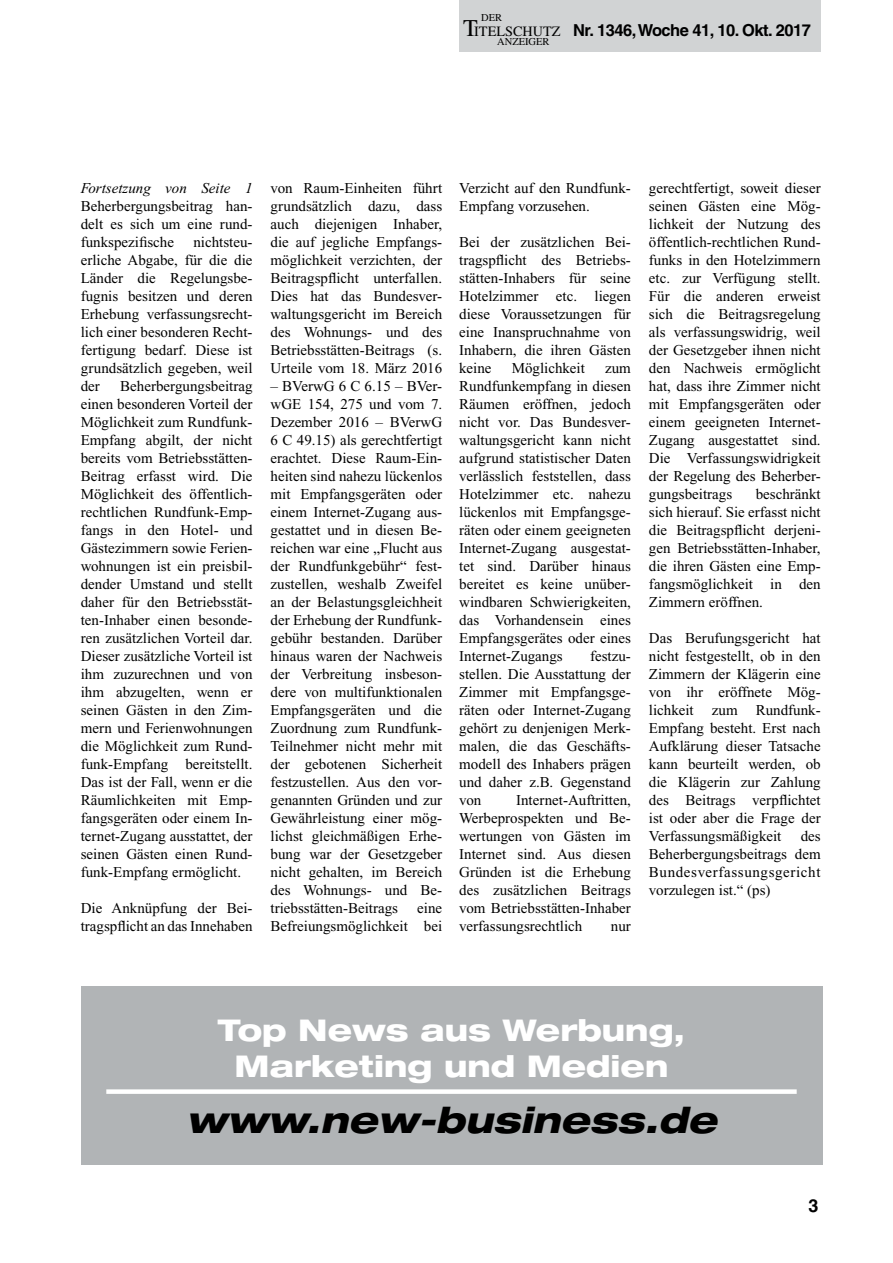
<style>
.page{position:relative;width:893px;height:1263px;background:#fff}
.page>*{position:absolute;margin:0;border:0;box-sizing:border-box;transform-origin:0 0}
.t1{font:italic 800 expanded 36px "Helvetica Neue";color:#000}
.t2{font:800 expanded 30px/36px "Helvetica Neue";color:#fff;text-align:center}
.t3{font:700 18px "Helvetica";color:#000}
.t4{font:700 16.5px "Helvetica";letter-spacing:-.03em;color:#000}
.t5{font:15px/18px "Times New Roman";color:#000;text-align:justify}
.t6{font:italic 15px "Times New Roman";color:#000}
.t7{font:14.25px "Times";color:#000}
.t8{font:10.5px "Times";color:#000}
.s1{font-size:24px}
</style>
<div class="page">
<div style="left:459px;top:0;width:362px;height:51px;background:#d1d3d4"></div>
<div style="left:81px;top:986px;width:741px;height:179px;background:#b1b4b6"></div>
<div style="left:106px;top:1089px;width:691px;height:5px;background:#fff"></div>
<p class="t8" style="left:481px;top:12px;width:22px">DER</p>
<p class="t7" style="left:463px;top:23px;width:99px"><span class="s1">T</span>ITELSCHUTZ</p>
<p class="t8" style="left:497px;top:35px;width:54px">ANZEIGER</p>
<p class="t4" style="left:573px;top:20px;width:239px">Nr. 1346, Woche 41, 10. Okt. 2017</p>
<p class="t6" style="left:81px;top:180px;width:173px">Fortsetzung von Seite 1</p>
<p class="t5" style="left:81px;top:197px;width:173px">Beherbergungsbeitrag han&shy;delt es sich um eine rund&shy;funkspezifische</p>
<p class="t5" style="left:81px;top:233px;width:173px;text-indent:113px">nichtsteu&shy;erliche Abgabe, für die die Länder die Regelungsbe&shy;fugnis besitzen und deren Erhebung verfassungsrecht&shy;lich einer besonderen Recht&shy;fertigung bedarf. Diese ist grundsätzlich gegeben, weil der</p>
<p class="t5" style="left:81px;top:377px;width:173px;text-indent:40px">Beherbergungsbeitrag einen besonderen Vorteil der Möglichkeit zum Rundfunk-Empfang abgilt, der nicht bereits vom Betriebsstätten-Beitrag erfasst wird. Die Möglichkeit des öffentlich&shy;rechtlichen Rundfunk-Emp&shy;fangs in den Hotel- und Gästezimmern sowie Ferien&shy;wohnungen ist ein preisbil&shy;dender Umstand und stellt daher für den Betriebsstät&shy;ten-Inhaber einen besonde&shy;ren zusätzlichen Vorteil dar.<br>Dieser zusätzliche Vorteil ist ihm zuzurechnen und von ihm abzugelten, wenn er seinen Gästen in den Zim&shy;mern und Ferienwohnungen die Möglichkeit zum Rund&shy;funk-Empfang bereitstellt.<br>Das ist der Fall, wenn er die Räumlichkeiten mit Emp&shy;fangsgeräten oder einem In&shy;ternet-Zugang ausstattet, der seinen Gästen einen Rund&shy;funk-Empfang ermöglicht.</p>
<p class="t5" style="left:81px;top:899px;width:173px">Die Anknüpfung der Bei&shy;tragspflicht an das Innehaben</p>
<p class="t5" style="left:270px;top:179px;width:173px">von Raum-Einheiten führt grundsätzlich dazu, dass auch diejenigen Inhaber, die auf jegliche Empfangs&shy;möglichkeit verzichten, der Beitragspflicht unterfallen.<br>Dies hat das Bundesver&shy;waltungsgericht im Bereich des Wohnungs- und des Betriebsstätten-Beitrags (s.<br>Urteile vom 18. März 2016</p>
<p class="t5" style="left:270px;top:377px;width:173px">– BVerwG 6 C 6.15 – BVer&shy;wGE 154, 275 und vom 7.<br>Dezember 2016 – BVerwG 6 C 49.15) als gerechtfertigt erachtet. Diese Raum-Ein&shy;heiten sind nahezu lückenlos mit Empfangsgeräten oder einem Internet-Zugang aus&shy;gestattet und in diesen Be&shy;reichen war eine „Flucht aus der Rundfunkgebühr“ fest&shy;zustellen, weshalb Zweifel an der Belastungsgleichheit der Erhebung der Rundfunk&shy;gebühr bestanden. Darüber hinaus waren der Nachweis der Verbreitung insbeson&shy;dere von multifunktionalen Empfangsgeräten und die Zuordnung zum Rundfunk-Teilnehmer nicht mehr mit der gebotenen Sicherheit festzustellen. Aus den vor&shy;genannten Gründen und zur Gewährleistung einer mög&shy;lichst gleichmäßigen Erhe&shy;bung war der Gesetzgeber nicht gehalten, im Bereich des Wohnungs- und Be&shy;triebsstätten-Beitrags</p>
<p class="t5" style="left:270px;top:899px;width:173px;text-align:right">eine<br>Befreiungsmöglichkeit bei</p>
<p class="t5" style="left:459px;top:179px;width:173px">Verzicht auf den Rundfunk-<br>Empfang vorzusehen.</p>
<p class="t5" style="left:459px;top:233px;width:173px">Bei der zusätzlichen Bei&shy;tragspflicht des Betriebs&shy;stätten-Inhabers für seine Hotelzimmer etc. liegen diese Voraussetzungen für eine Inanspruchnahme von Inhabern, die ihren Gästen keine</p>
<p class="t5" style="left:512px;top:359px;width:75px">Möglichkeit</p>
<p class="t5" style="left:459px;top:359px;width:173px;text-indent:146px">zum Rundfunkempfang in diesen Räumen eröffnen, jedoch nicht vor. Das Bundesver&shy;waltungsgericht kann nicht aufgrund statistischer Daten verlässlich feststellen, dass Hotelzimmer etc. nahezu lückenlos mit Empfangsge&shy;räten oder einem geeigneten Internet-Zugang ausgestat&shy;tet sind. Darüber hinaus bereitet es keine unüber&shy;windbaren Schwierigkeiten, das Vorhandensein eines Empfangsgerätes oder eines Internet-Zugangs</p>
<p class="t5" style="left:459px;top:647px;width:173px;text-indent:131px">festzu&shy;stellen. Die Ausstattung der Zimmer mit Empfangsge&shy;räten oder Internet-Zugang gehört zu denjenigen Merk&shy;malen, die das Geschäfts&shy;modell des Inhabers prägen und daher z.B. Gegenstand von</p>
<p class="t5" style="left:459px;top:791px;width:173px;text-indent:57px">Internet-Auftritten, Werbeprospekten und Be&shy;wertungen von Gästen im Internet sind. Aus diesen Gründen ist die Erhebung des zusätzlichen Beitrags vom Betriebsstätten-Inhaber verfassungsrechtlich</p>
<p class="t5" style="left:611px;top:917px;width:21px">nur</p>
<p class="t5" style="left:649px;top:179px;width:173px">gerechtfertigt, soweit dieser seinen Gästen eine Mög&shy;lichkeit der Nutzung des öffentlich-rechtlichen Rund&shy;funks in den Hotelzimmern etc. zur Verfügung stellt.<br>Für die anderen erweist sich die Beitragsregelung als verfassungswidrig, weil der Gesetzgeber ihnen nicht den Nachweis ermöglicht hat, dass ihre Zimmer nicht mit Empfangsgeräten oder einem geeigneten Internet-Zugang ausgestattet sind.<br>Die Verfassungswidrigkeit der Regelung des Beherber&shy;gungsbeitrags</p>
<p class="t5" style="left:649px;top:485px;width:173px;text-indent:107px">beschränkt sich hierauf. Sie erfasst nicht die Beitragspflicht derjeni&shy;gen Betriebsstätten-Inhaber, die ihren Gästen eine Emp&shy;fangsmöglichkeit in den Zimmern eröffnen.</p>
<p class="t5" style="left:649px;top:629px;width:173px">Das Berufungsgericht hat nicht festgestellt, ob in den Zimmern der Klägerin eine von ihr eröffnete Mög&shy;lichkeit zum Rundfunk-Empfang besteht. Erst nach Aufklärung dieser Tatsache kann beurteilt werden, ob die Klägerin zur Zahlung des Beitrags verpflichtet ist oder aber die Frage der Verfassungsmäßigkeit</p>
<p class="t5" style="left:649px;top:827px;width:173px;text-indent:152px">des Beherbergungsbeitrags dem Bundesverfassungsgericht vorzulegen ist.“ (ps)</p>
<h2 class="t2" style="left:218px;top:1011px;width:469px">Top News aus Werbung,<br>Marketing und Medien</h2>
<h1 class="t1" style="left:186px;top:1096px;width:532px">www.new-business.de</h1>
<p class="t3" style="left:808px;top:1195px;width:12px">3</p>
</div>
